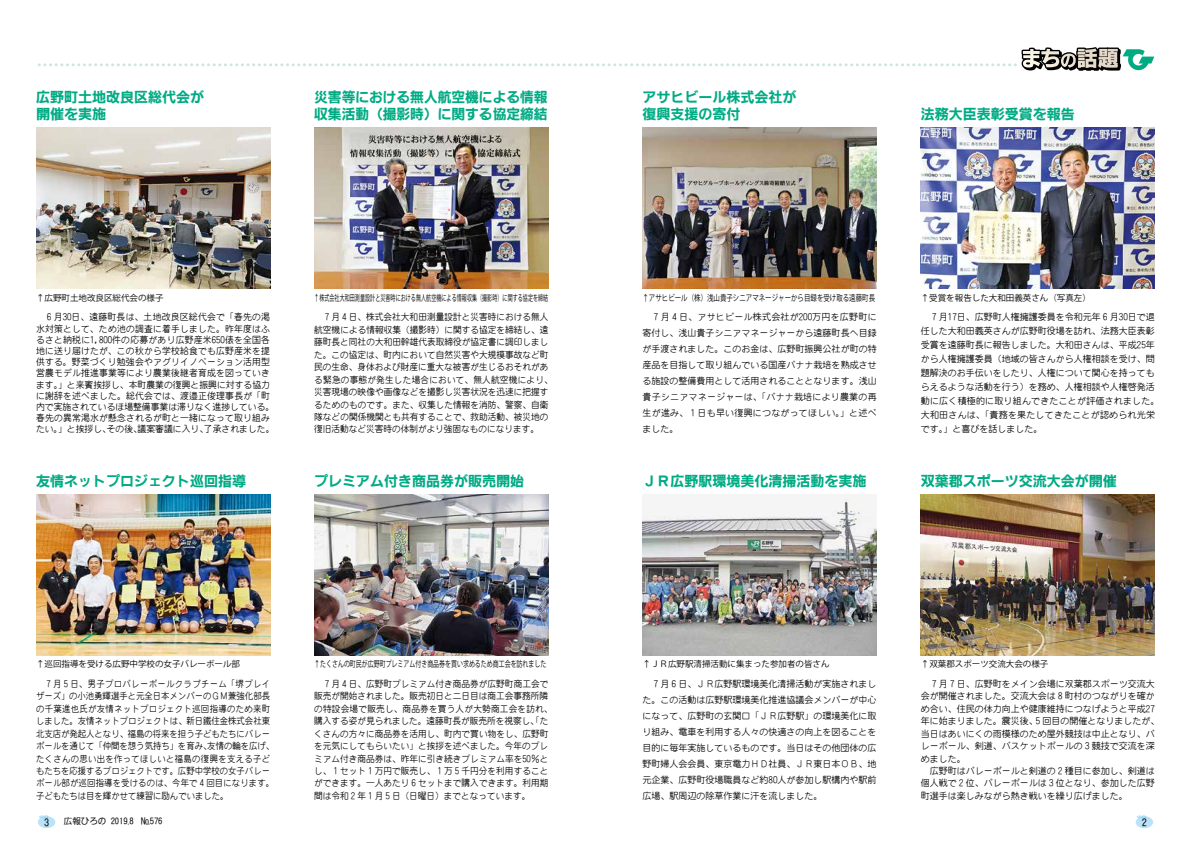
<style>
.page{position:relative;width:1191px;height:842px;background:#fff}
.page>*{position:absolute;margin:0;border:0;box-sizing:border-box;transform-origin:0 0}
.t1{font:700 14px/17px "PN Go IWA";color:#00ab84}
.t2{font:10px "PN Go IWA HW Th";color:#000}
.t3{font:9px/16px "FC Maru Gothictai M";letter-spacing:.005em;color:#000}
.t4{font:9px/12.4px "FC Maru Gothictai M";letter-spacing:.005em;color:#000;scale:.96 1}
.t5{font:9px/12.4px "FC Maru Gothictai M";letter-spacing:.005em;color:#000;scale:.93 1}
.t6{font:8.5px "Koz Go Pro";color:#000}
.t7{font:8.5px "Koz Go Pro";color:#000;scale:.59 1}
.t8{font:8.5px "Koz Go Pro";color:#000;scale:.7 1}
.t9{font:8.5px "Koz Go Pro";color:#000;scale:.76 1}
.t10{font:8.5px "PN Go IWA HW Th";color:#050505}
</style>
<div class="page">
<div style="left:1135px;top:816px;width:18px;height:12px;background:#bae3f9;border-radius:50%"></div>
<svg style="left:1136px;top:815px;width:10px;height:4px"></svg>
<div style="left:38px;top:816px;width:17px;height:12px;background:#bae3f9;border-radius:50%"></div>
<svg style="left:38px;top:815px;width:10px;height:4px"></svg>
<svg style="left:39px;top:47px;width:1115px;height:24px"></svg>
<img style="left:36px;top:494px;width:234px;height:161px">
<img style="left:314px;top:494px;width:234px;height:161px">
<img style="left:642px;top:498px;width:234px;height:157px">
<img style="left:642px;top:128px;width:234px;height:161px">
<img style="left:920px;top:128px;width:234px;height:161px">
<img style="left:314px;top:128px;width:234px;height:161px">
<img style="left:36px;top:128px;width:234px;height:161px">
<img style="left:921px;top:494px;width:234px;height:161px">
<h1 class="t1" style="left:36px;top:89px;width:169px">広野町土地改良区総代会が開催を実施</h1>
<h1 class="t1" style="left:314px;top:89px;width:235px">災害等における無人航空機による情報収集活動（撮影時）に関する協定締結</h1>
<p class="t6" style="left:36px;top:292px;width:129px">↑広野町土地改良区総代会の様子</p>
<p class="t3" style="left:36px;top:311px;width:240px;line-height:11.2px">　６月30日、遠藤町長は、土地改良区総代会で「春先の渇水対策として、ため池の調査に着手しました。昨年度はふるさと納税に1,800件の応募があり広野産米650俵を全国各地に送り届けたが、この秋から学校給食でも広野産米を提供する。野菜づくり勉強会やアグリイノベーション活用型営農モデル推進事業等により農業後継者育成を図っていきます。」と来賓挨拶し、本町農業の復興と振興に対する協力に謝辞を述べました。総代会では、渡邉正俊理事長が「町内で実施されているほ場整備事業は滞りなく進捗している。春先の異常渇水が懸念されるが町と一緒になって取り組みたい。」と挨拶し、その後、議案審議に入り、了承されました。</p>
<h1 class="t1" style="left:36px;top:473px;width:211px">友情ネットプロジェクト巡回指導</h1>
<p class="t7" style="left:314px;top:292px;width:398px">↑株式会社大和田測量設計と災害時における無人航空機による情報収集（撮影時）に関する協定を締結</p>
<p class="t4" style="left:314px;top:311px;width:250px">　７月４日、株式会社大和田測量設計と災害時における無人航空機による情報収集（撮影時）に関する協定を締結し、遠藤町長と同社の大和田幹雄代表取締役が協定書に調印しました。この協定は、町内において自然災害や大規模事故など町民の生命、身体および財産に重大な被害が生じるおそれがある緊急の事態が発生した場合において、無人航空機により、災害現場の映像や画像などを撮影し災害状況を迅速に把握するためのものです。また、収集した情報を消防、警察、自衛隊などの関係機関とも共有することで、救助活動、被災地の復旧活動など災害時の体制がより強固なものになります。</p>
<h1 class="t1" style="left:314px;top:473px;width:211px">プレミアム付き商品券が販売開始</h1>
<p class="t6" style="left:36px;top:659px;width:205px">↑巡回指導を受ける広野中学校の女子バレーボール部</p>
<p class="t5" style="left:36px;top:677px;width:258px">　７月５日、男子プロバレーボールクラブチーム「堺プレイザーズ」の小池勇輝選手と元全日本メンバーのＧＭ兼強化部長の千葉進也氏が友情ネットプロジェクト巡回指導のため来町しました。友情ネットプロジェクトは、新日鐵住金株式会社東北支店が発起人となり、福島の将来を担う子どもたちにバレーボールを通じて「仲間を想う気持ち」を育み、友情の輪を広げ、たくさんの思い出を作ってほしいと福島の復興を支える子どもたちを応援するプロジェクトです。広野中学校の女子バレーボール部が巡回指導を受けるのは、今年で４回目になります。子どもたちは目を輝かせて練習に励んでいました。</p>
<p class="t8" style="left:314px;top:659px;width:333px">↑たくさんの町民が広野町プレミアム付き商品券を買い求めるため商工会を訪れました</p>
<p class="t4" style="left:314px;top:677px;width:250px">　７月４日、広野町プレミアム付き商品券が広野町商工会で販売が開始されました。販売初日と二日目は商工会事務所隣の特設会場で販売し、商品券を買う人が大勢商工会を訪れ、購入する姿が見られました。遠藤町長が販売所を視察し、「たくさんの方々に商品券を活用し、町内で買い物をし、広野町を元気にしてもらいたい」と挨拶を述べました。今年のプレミアム付き商品券は、昨年に引き続きプレミアム率を50％とし、１セット１万円で販売し、１万５千円分を利用することができます。一人あたり６セットまで購入できます。利用期間は令和２年１月５日（日曜日）までとなっています。</p>
<h1 class="t1" style="left:642px;top:89px;width:155px">アサヒビール株式会社が復興支援の寄付</h1>
<h1 class="t1" style="left:920px;top:106px;width:155px">法務大臣表彰受賞を報告</h1>
<p class="t9" style="left:642px;top:292px;width:307px">↑アサヒビール（株）浅山貴子シニアマネージャーから目録を受け取る遠藤町長</p>
<p class="t3" style="left:642px;top:309px;width:236px;text-align:justify">　７月４日、アサヒビール株式会社が200万円を広野町に寄付し、浅山貴子シニアマネージャーから遠藤町長へ目録が手渡されました。このお金は、広野町振興公社が町の特産品を目指して取り組んでいる国産バナナ栽培を熟成させる施設の整備費用として活用されることとなります。浅山貴子シニアマネージャーは、「バナナ栽培により農業の再生が進み、１日も早い復興につながってほしい。」と述べました。</p>
<h1 class="t1" style="left:642px;top:473px;width:225px">ＪＲ広野駅環境美化清掃活動を実施</h1>
<p class="t6" style="left:920px;top:292px;width:171px">↑受賞を報告した大和田義英さん（写真左）</p>
<p class="t3" style="left:921px;top:310px;width:240px;line-height:14px">　７月17日、広野町人権擁護委員を令和元年６月30日で退任した大和田義英さんが広野町役場を訪れ、法務大臣表彰受賞を遠藤町長に報告しました。大和田さんは、平成25年から人権擁護委員（地域の皆さんから人権相談を受け、問題解決のお手伝いをしたり、人権について関心を持ってもらえるような活動を行う）を務め、人権相談や人権啓発活動に広く積極的に取り組んできたことが評価されました。大和田さんは、「責務を果たしてきたことが認められ光栄です。」と喜びを話しました。</p>
<h1 class="t1" style="left:921px;top:473px;width:198px">双葉郡スポーツ交流大会が開催</h1>
<p class="t6" style="left:642px;top:659px;width:188px">↑ＪＲ広野駅清掃活動に集まった参加者の皆さん</p>
<p class="t3" style="left:642px;top:676px;width:235px;text-align:justify">　７月６日、ＪＲ広野駅環境美化清掃活動が実施されました。この活動は広野駅環境美化推進協議会メンバーが中心になって、広野町の玄関口「ＪＲ広野駅」の環境美化に取り組み、電車を利用する人々の快適さの向上を図ることを目的に毎年実施しているものです。当日はその他団体の広野町婦人会会員、東京電力ＨＤ社員、ＪＲ東日本ＯＢ、地元企業、広野町役場職員など約80人が参加し駅構内や駅前広場、駅周辺の除草作業に汗を流しました。</p>
<p class="t6" style="left:921px;top:659px;width:129px">↑双葉郡スポーツ交流大会の様子</p>
<p class="t3" style="left:921px;top:677px;width:240px;line-height:12.4px">　７月７日、広野町をメイン会場に双葉郡スポーツ交流大会が開催されました。交流大会は８町村のつながりを確かめ合い、住民の体力向上や健康維持につなげようと平成27年に始まりました。震災後、５回目の開催となりましたが、当日はあいにくの雨模様のため屋外競技は中止となり、バレーボール、剣道、バスケットボールの３競技で交流を深めました。<br>　広野町はバレーボールと剣道の２種目に参加し、剣道は個人戦で２位、バレーボールは３位となり、参加した広野町選手は楽しみながら熱き戦いを繰り広げました。</p>
<p class="t2" style="left:44px;top:817px;width:6px">3</p>
<p class="t10" style="left:64px;top:817px;width:100px">広報ひろの 2019.8　№576</p>
<p class="t2" style="left:1141px;top:817px;width:6px">2</p>
</div>
